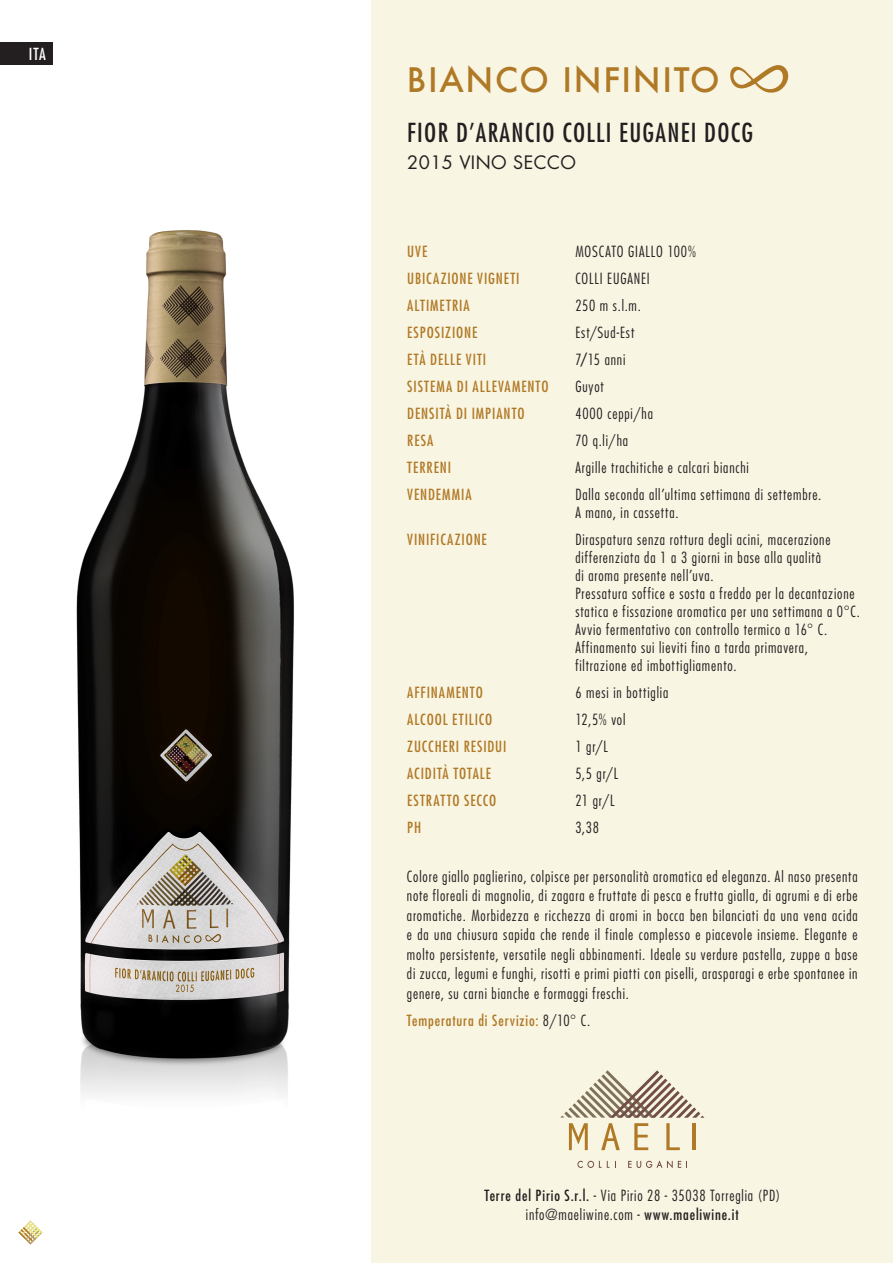
<style>
.page{position:relative;width:893px;height:1263px;background:#fff}
.page>*{position:absolute;margin:0;border:0;box-sizing:border-box;transform-origin:0 0}
.t1{font:500 33px "Futura";letter-spacing:.05em;color:#b07926}
.t2{font:condensed 25.5px "Futura";letter-spacing:.05em;color:#231f20}
.t3{font:18px "Futura";letter-spacing:.025em;color:#231f20}
.t4{font:condensed 16.2px "Futura";color:#fff}
.t5{font:300 condensed 15px/18px "Futura";letter-spacing:.055em;color:#231f20}
.t6{font:condensed 15px "Futura";letter-spacing:.06em;color:#b07926}
.s1{font-weight:400}
.s2{font-weight:300;color:#231f20}
</style>
<div class="page">
<div style="left:372px;top:0;width:521px;height:1263px;background:#f9f5e3"></div>
<img style="left:76px;top:230px;width:218px;height:866px">
<svg style="left:730px;top:65px;width:59px;height:28px"></svg>
<svg style="left:560px;top:1070px;width:144px;height:80px"></svg>
<svg style="left:577px;top:1161px;width:32px;height:7px"></svg>
<svg style="left:628px;top:1160px;width:59px;height:8px"></svg>
<div style="left:0;top:43px;width:53px;height:22px;background:#231f20"></div>
<svg style="left:18px;top:1220px;width:25px;height:24px"></svg>
<p class="t4" style="left:29px;top:44px;width:19px">ITA</p>
<h1 class="t1" style="left:407px;top:57px;width:314px">BIANCO INFINITO</h1>
<h2 class="t2" style="left:407px;top:117px;width:347px">FIOR D’ARANCIO COLLI EUGANEI DOCG</h2>
<p class="t3" style="left:407px;top:150px;width:170px">2015 VINO SECCO</p>
<p class="t6" style="left:407px;top:242px;width:21px">UVE</p>
<p class="t5" style="left:575px;top:242px;width:122px">MOSCATO GIALLO 100%</p>
<p class="t6" style="left:407px;top:269px;width:114px">UBICAZIONE VIGNETI</p>
<p class="t5" style="left:575px;top:269px;width:76px">COLLI EUGANEI</p>
<p class="t6" style="left:407px;top:296px;width:64px">ALTIMETRIA</p>
<p class="t5" style="left:575px;top:296px;width:67px">250 m s.l.m.</p>
<p class="t6" style="left:407px;top:323px;width:71px">ESPOSIZIONE</p>
<p class="t5" style="left:575px;top:323px;width:60px">Est/Sud-Est</p>
<p class="t6" style="left:407px;top:350px;width:80px">ETÀ DELLE VITI</p>
<p class="t5" style="left:575px;top:350px;width:52px">7<span class="s1">/</span>15 anni</p>
<p class="t6" style="left:407px;top:377px;width:143px">SISTEMA DI ALLEVAMENTO</p>
<p class="t5" style="left:575px;top:377px;width:30px">Guyot</p>
<p class="t6" style="left:407px;top:404px;width:119px">DENSITÀ DI IMPIANTO</p>
<p class="t5" style="left:575px;top:404px;width:79px">4000 ceppi/ha</p>
<p class="t6" style="left:407px;top:431px;width:28px">RESA</p>
<p class="t5" style="left:575px;top:431px;width:54px">70 q.li/ha</p>
<p class="t6" style="left:407px;top:458px;width:45px">TERRENI</p>
<p class="t5" style="left:575px;top:458px;width:175px">Argille trachitiche e calcari bianchi</p>
<p class="t6" style="left:407px;top:485px;width:66px">VENDEMMIA</p>
<p class="t5" style="left:575px;top:485px;width:248px">Dalla seconda all’ultima settimana di settembre.<br>A mano, in cassetta.</p>
<p class="t6" style="left:407px;top:530px;width:81px">VINIFICAZIONE</p>
<p class="t5" style="left:575px;top:530px;width:286px">Diraspatura senza rottura degli acini, macerazione differenziata da 1 a 3 giorni in base alla qualità<br>di aroma presente nell’uva.<br>Pressatura soffice e sosta a freddo per la decantazione statica e fissazione aromatica per una settimana a 0°C.<br>Avvio fermentativo con controllo termico a 16° C.<br>Affinamento sui lieviti fino a tarda primavera, filtrazione ed imbottigliamento.</p>
<p class="t6" style="left:407px;top:683px;width:77px">AFFINAMENTO</p>
<p class="t5" style="left:575px;top:683px;width:94px">6 mesi in bottiglia</p>
<p class="t6" style="left:407px;top:710px;width:87px">ALCOOL ETILICO</p>
<p class="t5" style="left:575px;top:710px;width:52px">12,5% vol</p>
<p class="t6" style="left:407px;top:737px;width:101px">ZUCCHERI RESIDUI</p>
<p class="t5" style="left:575px;top:737px;width:34px">1 gr/L</p>
<p class="t6" style="left:407px;top:764px;width:85px">ACIDITÀ TOTALE</p>
<p class="t5" style="left:575px;top:764px;width:44px">5,5 gr/L</p>
<p class="t6" style="left:407px;top:791px;width:91px">ESTRATTO SECCO</p>
<p class="t5" style="left:575px;top:791px;width:41px">21 gr/L</p>
<p class="t6" style="left:407px;top:818px;width:15px">PH</p>
<p class="t5" style="left:575px;top:818px;width:25px">3,38</p>
<p class="t5" style="left:407px;top:866px;width:452px;line-height:19.5px;text-align:justify">Colore giallo paglierino, colpisce per personalità aromatica ed eleganza. Al naso presenta note floreali di magnolia, di zagara e fruttate di pesca e frutta gialla, di agrumi e di erbe aromatiche. Morbidezza e ricchezza di aromi in bocca ben bilanciati da una vena acida e da una chiusura sapida che rende il finale complesso e piacevole insieme. Elegante e molto persistente, versatile negli abbinamenti. Ideale su verdure pastella, zuppe a base di zucca, legumi e funghi, risotti e primi piatti con piselli, arasparagi e erbe spontanee in genere, su carni bianche e formaggi freschi.</p>
<p class="t6" style="left:407px;top:1011px;width:185px">Temperatura di Servizio: <span class="s2">8/10° C.</span></p>
<p class="t5" style="left:484px;top:1185px;width:297px;line-height:19.5px;text-align:center"><span class="s1">Terre del Pirio S.r.l.</span> - Via Pirio 28 - 35038 Torreglia (PD) info@maeliwine.com - <span class="s1">www.maeliwine.it</span></p>
</div>
